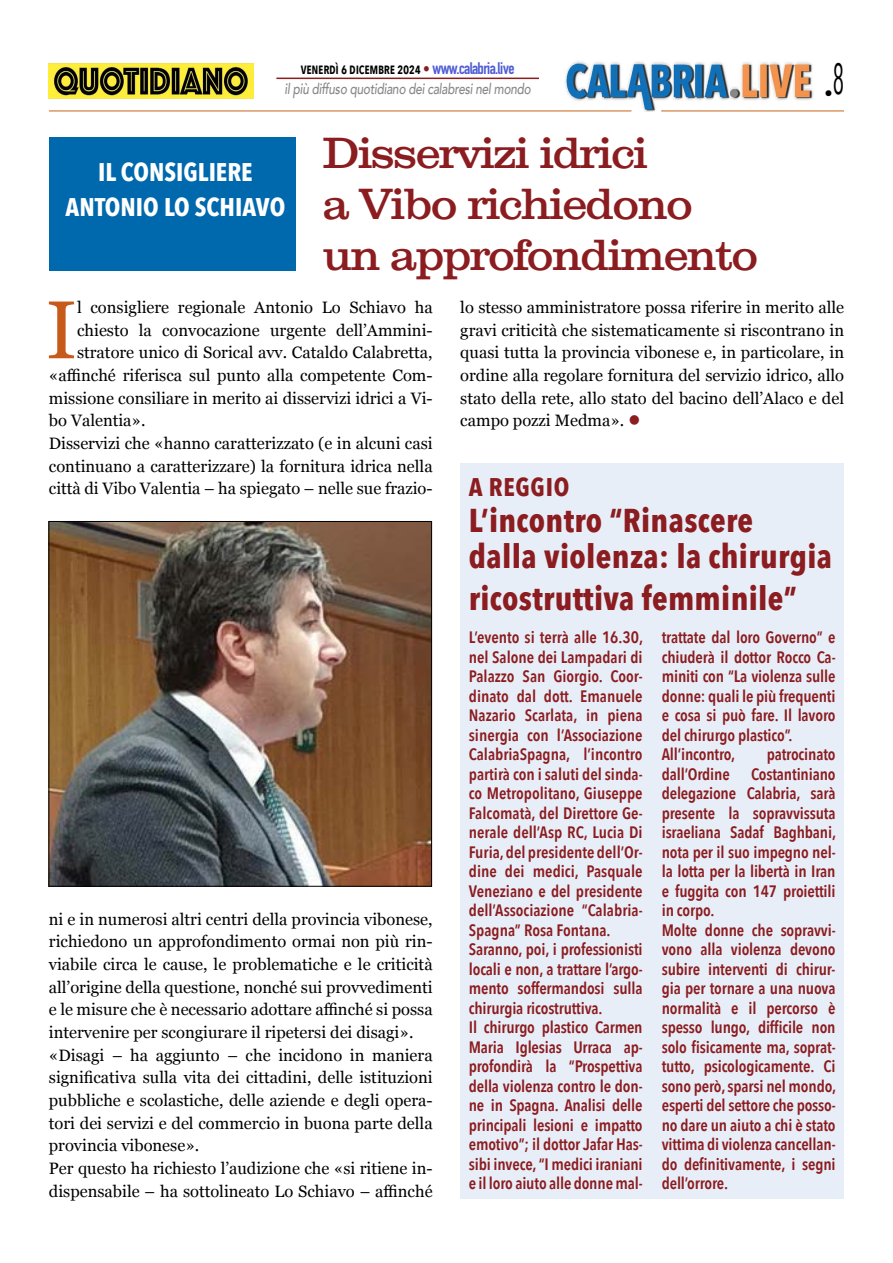
<style>
.page{position:relative;width:893px;height:1263px;background:#fff}
.page>*{position:absolute;margin:0;border:0;box-sizing:border-box;transform-origin:0 0}
.t1{font:81.9px "Georgia";color:#c85a19}
.t2{font:42px/51px "Clarxndon";letter-spacing:-.02em;color:#8b1c1f}
.t3{font:700 33px/36px "Avenir Next Condensed";letter-spacing:.01em;color:#8b1c1f}
.t4{font:700 25.5px/34.5px "Avenir Next Condensed";color:#fff;text-align:center}
.t5{font:700 25.5px "Avenir Next Condensed";letter-spacing:.03em;color:#8b1c1f}
.t6{font:600 16.5px/19.5px "Avenir Next Condensed";letter-spacing:-.01em;color:#8b1c1f}
.t7{font:16.5px/22.6px "Georgia";color:#000}
.t8{font:16.5px "Avenir Next Condensed";color:#000}
.t9{font:italic 500 15px "Avenir";letter-spacing:-.02em;color:#878787;scale:.79 1}
.t10{font:600 15px "Avenir Next Condensed";letter-spacing:-.02em;color:#000;scale:.9 1}
.s1{font-family:"Avenir";font-weight:500;color:#8b1c1f}
.s2{font-family:"DIN Condensed";font-weight:700;font-size:16.5px;color:#4f5cd6}
.s3{color:#8b1c1f}
</style>
<div class="page">
<img style="left:565px;top:61px;width:249px;height:51px">
<hr style="left:49px;top:111px;width:582px;height:1px;background:#c86419">
<hr style="left:661px;top:111px;width:183px;height:1px;background:#c86419">
<img style="left:49px;top:64px;width:205px;height:34px">
<hr style="left:276px;top:78px;width:263px;height:1px;background:#8b1c1f">
<img style="left:51px;top:523px;width:379px;height:362px">
<div style="left:49px;top:521px;width:383px;height:366px;border:1px solid #000"></div>
<div style="left:460px;top:618px;width:384px;height:581px;background:#e8eef8"></div>
<div style="left:49px;top:138px;width:247px;height:133px;background:#0068ad"></div>
<div style="left:460px;top:464px;width:384px;height:160px;background:#e8eef8"></div>
<p class="t10" style="left:301px;top:56px;width:239px">venerdì 6 dicembre 2024 <span class="s1">•</span> <span class="s2">www.calabria.live</span></p>
<p class="t9" style="left:285px;top:80px;width:313px">il più diffuso quotidiano dei calabresi nel mondo</p>
<h3 class="t4" style="left:65px;top:155px;width:221px">IL CONSIGLIERE<br>ANTONIO LO SCHIAVO</h3>
<h2 class="t2" style="left:323px;top:128px;width:436px">Disservizi idrici<br>a Vibo richiedono un approfondimento</h2>
<p class="t8" style="left:824px;top:79px;width:21px">•<sup>8</sup></p>
<h1 class="t1" style="left:46px;top:270px;width:33px">I</h1>
<p class="t7" style="left:77px;top:295px;width:357px">l consigliere regionale Antonio Lo Schiavo ha</p>
<p class="t7" style="left:77px;top:318px;width:357px">chiesto la convocazione urgente dell’Ammini-</p>
<p class="t7" style="left:77px;top:341px;width:357px">stratore unico di Sorical avv. Cataldo Calabretta,</p>
<p class="t7" style="left:49px;top:363px;width:385px">«affinché riferisca sul punto alla competente Com-</p>
<p class="t7" style="left:49px;top:386px;width:385px">missione consiliare in merito ai disservizi idrici a Vi-</p>
<p class="t7" style="left:49px;top:409px;width:98px">bo Valentia».</p>
<p class="t7" style="left:49px;top:431px;width:385px">Disservizi che «hanno caratterizzato (e in alcuni casi</p>
<p class="t7" style="left:49px;top:454px;width:385px">continuano a caratterizzare) la fornitura idrica nella</p>
<p class="t7" style="left:49px;top:476px;width:385px">città di Vibo Valentia – ha spiegato – nelle sue frazio-</p>
<p class="t7" style="left:49px;top:907px;width:385px">ni e in numerosi altri centri della provincia vibonese, richiedono un approfondimento ormai non più rin&shy;viabile circa le cause, le problematiche e le criticità all’origine della questione, nonché sui provvedimenti e le misure che è necessario adottare affinché si possa intervenire per scongiurare il ripetersi dei disagi». «Disagi – ha aggiunto – che incidono in maniera significativa sulla vita dei cittadini, delle istituzioni pubbliche e scolastiche, delle aziende e degli opera&shy;tori dei servizi e del commercio in buona parte della provincia vibonese».<br>Per questo ha richiesto l’audizione che «si ritiene in&shy;dispensabile – ha sottolineato Lo Schiavo – affinché</p>
<p class="t7" style="left:460px;top:295px;width:385px;text-align:justify">lo stesso amministratore possa riferire in merito alle gravi criticità che sistematicamente si riscontrano in quasi tutta la provincia vibonese e, in particolare, in ordine alla regolare fornitura del servizio idrico, allo stato della rete, allo stato del bacino dell’Alaco e del campo pozzi Medma». <span class="s3">●</span></p>
<h3 class="t5" style="left:469px;top:472px;width:102px">A REGGIO</h3>
<h3 class="t3" style="left:469px;top:502px;width:365px">L’incontro “Rinascere<br>dalla violenza: la chirurgia</h3>
<h3 class="t3" style="left:469px;top:580px;width:330px">ricostruttiva femminile”</h3>
<p class="t6" style="left:469px;top:627px;width:176px">L’evento si terrà alle 16.30, nel Salone dei Lampadari di<br>Palazzo San Giorgio. Coor&shy;dinato dal dott. Emanuele<br>Nazario Scarlata, in piena sinergia con l’Associazione<br>CalabriaSpagna, l’incontro partirà con i saluti del sinda&shy;co Metropolitano, Giuseppe<br>Falcomatà, del Direttore Ge&shy;nerale dell’Asp RC, Lucia Di<br>Furia, del presidente dell’Or&shy;dine dei medici, Pasquale<br>Veneziano e del presidente dell’Associazione “Calabria-<br>Spagna” Rosa Fontana.<br>Saranno, poi, i professionisti locali e non, a trattare l’argo&shy;mento soffermandosi sulla chirurgia ricostruttiva.<br>Il chirurgo plastico Carmen<br>Maria Iglesias Urraca ap&shy;profondirà la “Prospettiva della violenza contro le don&shy;ne in Spagna. Analisi delle principali lesioni e impatto emotivo”; il dottor Jafar Has&shy;sibi invece, “I medici iraniani e il loro aiuto alle donne mal-</p>
<p class="t6" style="left:662px;top:627px;width:175px">trattate dal loro Governo” e chiuderà il dottor Rocco Ca&shy;miniti con “La violenza sulle donne: quali le più frequenti e cosa si può fare. Il lavoro del chirurgo plastico”.<br>All’incontro,</p>
<p class="t6" style="left:767px;top:744px;width:70px">patrocinato</p>
<p class="t6" style="left:662px;top:764px;width:69px">dall’Ordine</p>
<p class="t6" style="left:662px;top:764px;width:176px;text-indent:89px">Costantiniano delegazione Calabria, sarà presente la sopravvissuta israeliana Sadaf Baghbani, nota per il suo impegno nel&shy;la lotta per la libertà in Iran e fuggita con 147 proiettili in corpo.<br>Molte donne che sopravvi&shy;vono alla violenza devono subire interventi di chirur&shy;gia per tornare a una nuova normalità e il percorso è spesso lungo, difficile non solo fisicamente ma, soprat&shy;tutto, psicologicamente. Ci sono però, sparsi nel mondo, esperti del settore che posso&shy;no dare un aiuto a chi è stato vittima di violenza cancellan&shy;do definitivamente, i segni dell’orrore.</p>
</div>
